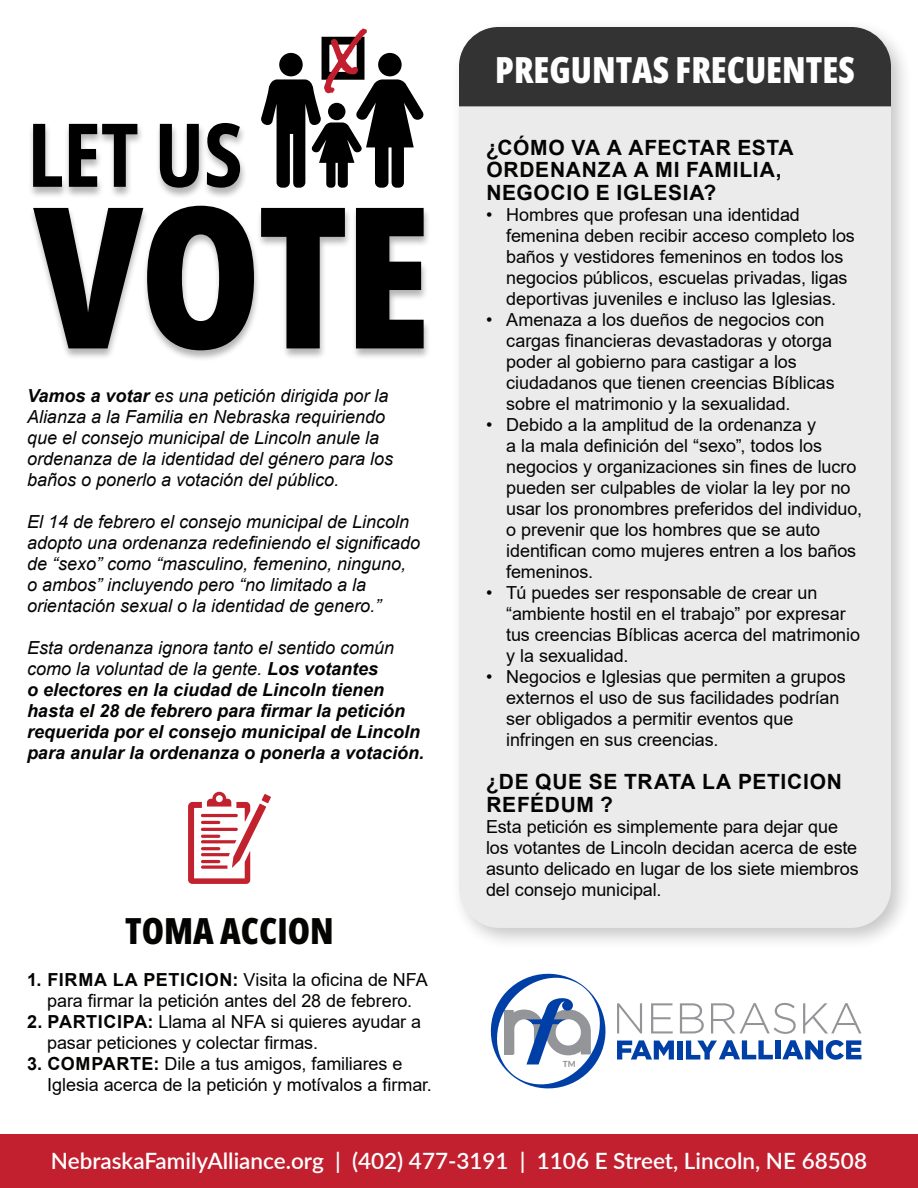
<style>
.page{position:relative;width:918px;height:1188px;background:#fff}
.page>*{position:absolute;margin:0;border:0;box-sizing:border-box;transform-origin:0 0}
.t1{font:36px "Open Sans";color:#fff}
.t2{font:36px "Open Sans";color:#040503}
.t3{font:600 22.5px "Lato";color:#fff}
.t4{font:700 21px/22.5px "Arial";letter-spacing:.035em;color:#040503}
.t5{font:18px/21px "Arial";letter-spacing:-.005em;color:#040503}
.t6{font:italic 18px/21px "Arial";color:#040503}
.t7{font:italic 700 18px/21px "Arial";color:#040503}
.t8{font:800 8.25px "Lato";color:#939698}
.s1{font-weight:700}
.s2{font-weight:400}
</style>
<div class="page">
<div style="left:450px;top:18px;width:463px;height:932px;background:#231f20;opacity:.25"></div>
<div style="left:459px;top:27px;width:432px;height:901px;background:#ebebec;border-radius:40px"></div>
<div style="left:0;top:1134px;width:918px;height:54px;background:#c21f2f"></div>
<svg style="left:261px;top:28px;width:163px;height:160px"></svg>
<div style="left:29px;top:205px;width:402px;height:157px;background:#000;opacity:.3"></div>
<svg style="left:33px;top:206px;width:391px;height:144px;fill:#000"></svg>
<div style="left:28px;top:122px;width:219px;height:77px;background:#000;opacity:.3"></div>
<svg style="left:33px;top:123px;width:207px;height:65px"></svg>
<svg style="left:680px;top:1003px;width:24px;height:30px"></svg>
<svg style="left:711px;top:1003px;width:85px;height:31px"></svg>
<svg style="left:803px;top:1003px;width:58px;height:30px"></svg>
<svg style="left:490px;top:973px;width:184px;height:116px"></svg>
<div style="left:677px;top:1041px;width:6px;height:19px;background:#0040a6"></div>
<svg style="left:686px;top:1040px;width:87px;height:20px"></svg>
<div style="left:775px;top:1040px;width:5px;height:19px;background:#0040a6"></div>
<svg style="left:782px;top:1040px;width:79px;height:20px"></svg>
<div style="left:459px;top:27px;width:432px;height:79px;background:#323332"></div>
<svg style="left:188px;top:792px;width:83px;height:92px"></svg>
<p class="t6" style="left:27px;top:386px;width:368px"><span class="s1">Vamos a votar</span> es una petición dirigida por la Alianza a la Familia en Nebraska requiriendo que el consejo municipal de Lincoln anule la ordenanza de la identidad del género para los baños o ponerlo a votación del público.</p>
<p class="t6" style="left:27px;top:512px;width:395px">El 14 de febrero el consejo municipal de Lincoln adopto una ordenanza redefiniendo el significado de “sexo” como “masculino, femenino, ninguno, o ambos” incluyendo pero “no limitado a la orientación sexual o la identidad de genero.”</p>
<p class="t7" style="left:27px;top:638px;width:399px"><span class="s2">Esta ordenanza ignora tanto el sentido común como la voluntad de la gente.</span> Los votantes<br>o electores en la ciudad de Lincoln tienen hasta el 28 de febrero para firmar la petición requerida por el consejo municipal de Lincoln para anular la ordenanza o ponerla a votación.</p>
<p class="t2" style="left:125px;top:906px;width:210px">TOMA ACCION</p>
<p class="t5" style="left:27px;top:969px;width:402px;text-align:center"><span class="s1">1. FIRMA LA PETICION:</span> Visita la oficina de NFA para firmar la petición antes del 28 de febrero.</p>
<p class="t5" style="left:47px;top:1011px;width:376px;text-indent:-20px"><span class="s1">2. PARTICIPA:</span> Llama al NFA si quieres ayudar a pasar peticiones y colectar firmas.</p>
<p class="t5" style="left:47px;top:1053px;width:386px;text-indent:-20px"><span class="s1">3. COMPARTE:</span> Dile a tus amigos, familiares e<br>Iglesia acerca de la petición y motívalos a firmar.</p>
<p class="t1" style="left:495px;top:45px;width:361px">PREGUNTAS FRECUENTES</p>
<p class="t4" style="left:486px;top:136px;width:309px">¿CÓMO VA A AFECTAR ESTA<br>ORDENANZA A MI FAMILIA,<br>NEGOCIO E IGLESIA?</p>
<p class="t5" style="left:506px;top:204px;width:350px;text-indent:-20px">• Hombres que profesan una identidad femenina deben recibir acceso completo los baños y vestidores femeninos en todos los negocios públicos, escuelas privadas, ligas deportivas juveniles e incluso las Iglesias.</p>
<p class="t5" style="left:506px;top:309px;width:330px;text-indent:-20px">• Amenaza a los dueños de negocios con cargas financieras devastadoras y otorga poder al gobierno para castigar a los ciudadanos que tienen creencias Bíblicas sobre el matrimonio y la sexualidad.</p>
<p class="t5" style="left:506px;top:414px;width:357px;text-indent:-20px">• Debido a la amplitud de la ordenanza y<br>a la mala definición del “sexo”, todos los negocios y organizaciones sin fines de lucro pueden ser culpables de violar la ley por no usar los pronombres preferidos del individuo, o prevenir que los hombres que se auto identifican como mujeres entren a los baños femeninos.</p>
<p class="t5" style="left:506px;top:582px;width:355px;text-indent:-20px">• Tú puedes ser responsable de crear un “ambiente hostil en el trabajo” por expresar tus creencias Bíblicas acerca del matrimonio y la sexualidad.</p>
<p class="t5" style="left:506px;top:666px;width:341px;text-indent:-20px">• Negocios e Iglesias que permiten a grupos externos el uso de sus facilidades podrían ser obligados a permitir eventos que infringen en sus creencias.</p>
<p class="t4" style="left:486px;top:771px;width:357px">¿DE QUE SE TRATA LA PETICION<br>REFÉDUM ?</p>
<p class="t5" style="left:486px;top:816px;width:374px">Esta petición es simplemente para dejar que los votantes de Lincoln decidan acerca de este asunto delicado en lugar de los siete miembros del consejo municipal.</p>
<p class="t8" style="left:563px;top:1058px;width:14px">TM</p>
<p class="t3" style="left:51px;top:1145px;width:818px">NebraskaFamilyAlliance.org | (402) 477-3191 | 1106 E Street, Lincoln, NE 68508</p>
</div>
